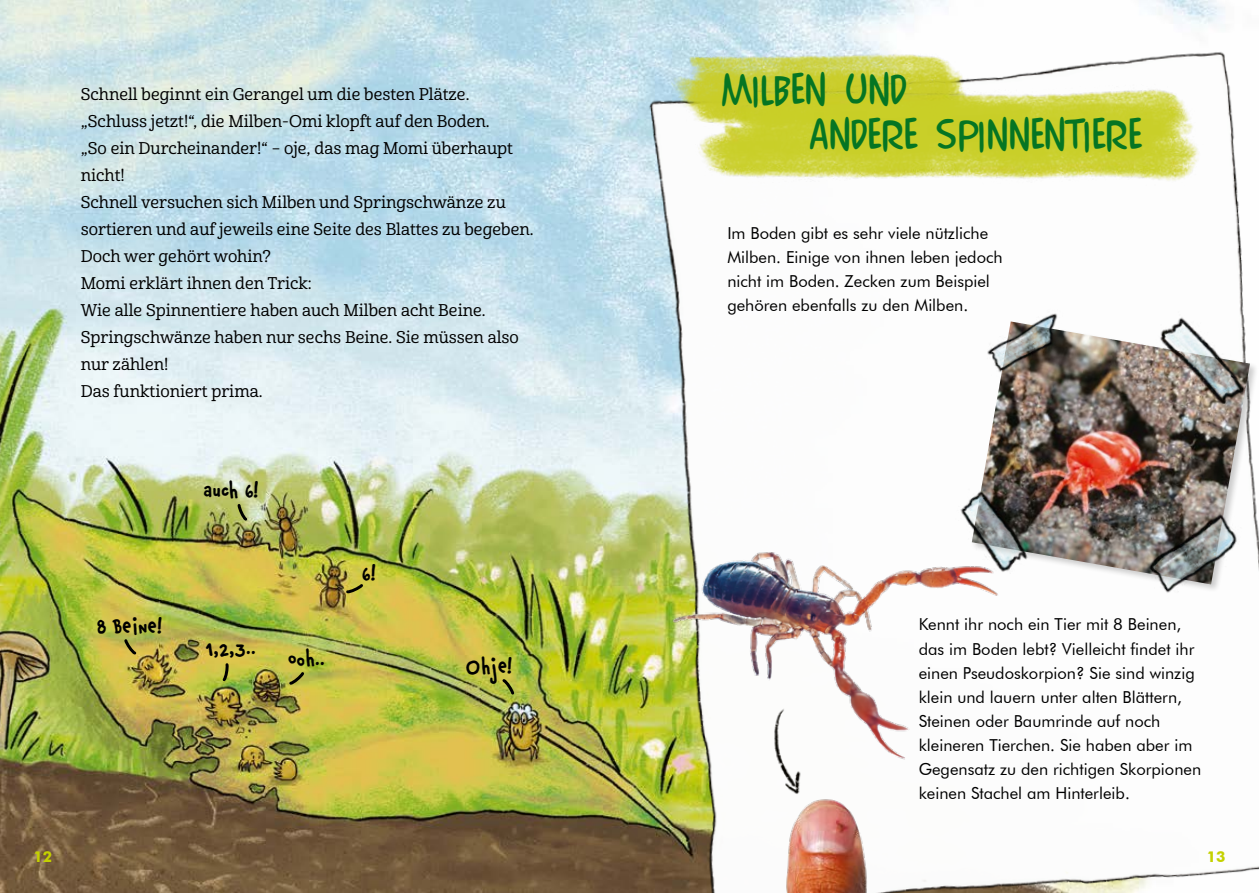
<style>
.page{position:relative;width:1259px;height:893px;background:#fff}
.page>*{position:absolute;margin:0;border:0;box-sizing:border-box;transform-origin:0 0}
.t1{font:45px/45px "Comics Car Toon";color:#057523}
.t2{font:700 21px "Chauncy Pro";letter-spacing:.02em;color:#000}
.t3{font:16.5px/27px "Cabrito Nor Med";color:#000}
.t4{font:16.5px/24px "Futura BT";color:#000}
.t5{font:700 15px "Futura BT";color:#c4d100}
</style>
<div class="page">
<img style="left:0;top:0;width:1225px;height:893px">
<img style="left:628px;top:14px;width:631px;height:879px">
<img style="left:971px;top:321px;width:279px;height:177px">
<svg style="left:500px;top:677px;width:16px;height:20px"></svg>
<svg style="left:122px;top:637px;width:17px;height:20px"></svg>
<svg style="left:236px;top:502px;width:14px;height:21px"></svg>
<svg style="left:220px;top:661px;width:9px;height:23px"></svg>
<svg style="left:287px;top:669px;width:20px;height:18px"></svg>
<img style="left:635px;top:33px;width:373px;height:118px">
<img style="left:672px;top:72px;width:561px;height:118px">
<svg style="left:344px;top:581px;width:22px;height:14px"></svg>
<img style="left:972px;top:281px;width:102px;height:121px">
<img style="left:1129px;top:304px;width:130px;height:111px">
<img style="left:1131px;top:479px;width:128px;height:137px">
<img style="left:745px;top:793px;width:76px;height:17px">
<img style="left:944px;top:472px;width:117px;height:26px">
<img style="left:653px;top:498px;width:479px;height:295px">
<img style="left:786px;top:797px;width:84px;height:96px">
<p class="t3" style="left:81px;top:81px;width:454px">Schnell beginnt ein Gerangel um die besten Plätze. „Schluss jetzt!“, die Milben-Omi klopft auf den Boden.<br>„So ein Durcheinander!“ – oje, das mag Momi überhaupt nicht!<br>Schnell versuchen sich Milben und Springschwänze zu sortieren und auf jeweils eine Seite des Blattes zu begeben.<br>Doch wer gehört wohin?<br>Momi erklärt ihnen den Trick:<br>Wie alle Spinnentiere haben auch Milben acht Beine.<br>Springschwänze haben nur sechs Beine. Sie müssen also nur zählen!<br>Das funktioniert prima.</p>
<p class="t2" style="left:97px;top:614px;width:66px">8 Beine!</p>
<p class="t2" style="left:204px;top:478px;width:57px">auch 6!</p>
<p class="t2" style="left:206px;top:635px;width:52px">1,2,3..</p>
<p class="t2" style="left:288px;top:646px;width:38px">ooh..</p>
<p class="t2" style="left:362px;top:561px;width:15px">6!</p>
<p class="t2" style="left:466px;top:654px;width:48px">Ohje!</p>
<h1 class="t1" style="left:810px;top:67px;width:333px;text-indent:-89px">MILBEN UND<br>ANDERE SPINNENTIERE</h1>
<p class="t4" style="left:727px;top:221px;width:277px">Im Boden gibt es sehr viele nützliche Milben. Einige von ihnen leben jedoch nicht im Boden. Zecken zum Beispiel gehören ebenfalls zu den Milben.</p>
<p class="t4" style="left:918px;top:612px;width:284px">Kennt ihr noch ein Tier mit 8 Beinen, das im Boden lebt? Vielleicht findet ihr einen Pseudoskorpion? Sie sind winzig klein und lauern unter alten Blättern, Steinen oder Baumrinde auf noch kleineren Tierchen. Sie haben aber im Gegensatz zu den richtigen Skorpionen keinen Stachel am Hinterleib.</p>
<p class="t5" style="left:34px;top:847px;width:20px">12</p>
<p class="t5" style="left:1206px;top:847px;width:20px">13</p>
</div>
